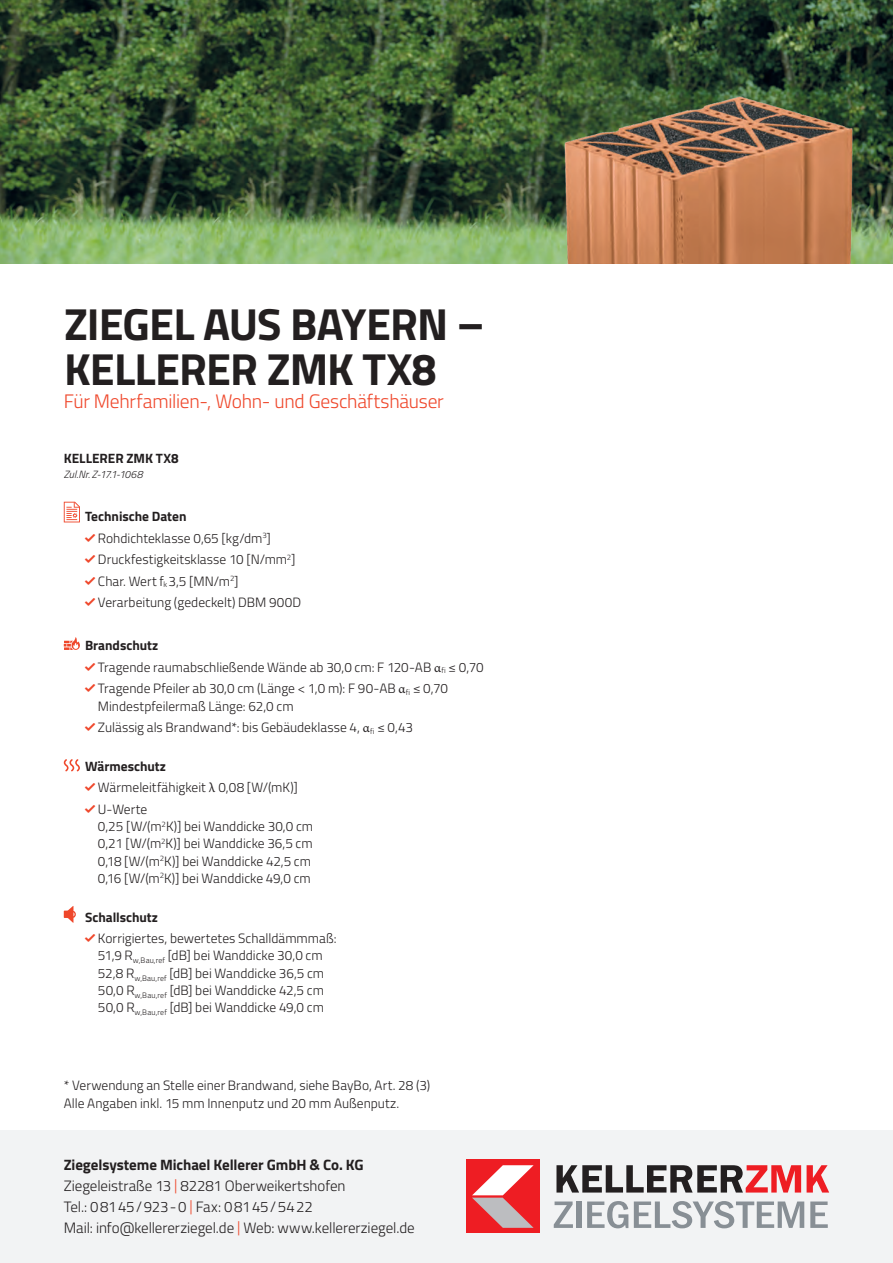
<style>
.page{position:relative;width:893px;height:1263px;background:#fff}
.page>*{position:absolute;margin:0;border:0;box-sizing:border-box;transform-origin:0 0}
.Headline_30_30{font:700 45px/45px "Titillium";letter-spacing:-.02em;color:#231f20}
.Pre-_Subhead_13_15_6{font:300 19.5px "Titillium";letter-spacing:-.015em;color:#ef472b}
.t1{font:300 15px "Titillium";letter-spacing:-.005em;color:#231f20}
.t2{font:700 15px "Titillium";letter-spacing:-.005em;color:#231f20}
.Copy_Rückseite_9_11{font:300 13.5px/17.2px "Titillium";color:#231f20}
.Copy_Bold_Rückseite{font:700 13.5px "Titillium";color:#231f20}
.Zulassung_7_7{font:italic 300 10.5px "Titillium";letter-spacing:.01em;color:#231f20}
.s1{font-family:"ZMK Haken";font-weight:400;font-size:18px;color:#ef472b}
.s2{font-family:"Minion Pro";font-weight:400}
.s3{color:#ef472b}
</style>
<div class="page">
<img style="left:0;top:0;width:893px;height:264px">
<img style="left:516px;top:80px;width:350px;height:184px">
<div style="left:0;top:1130px;width:893px;height:133px;background:#f2f3f4"></div>
<div style="left:466px;top:1160px;width:73px;height:73px;background:#ee1d23"></div>
<svg style="left:472px;top:1165px;width:62px;height:63px"></svg>
<svg style="left:556px;top:1165px;width:245px;height:27px"></svg>
<svg style="left:807px;top:1165px;width:22px;height:27px"></svg>
<svg style="left:554px;top:1201px;width:19px;height:27px"></svg>
<div style="left:576px;top:1201px;width:5px;height:27px;background:#888f95"></div>
<svg style="left:587px;top:1201px;width:41px;height:27px"></svg>
<svg style="left:634px;top:1201px;width:170px;height:27px"></svg>
<svg style="left:810px;top:1201px;width:18px;height:27px"></svg>
<svg style="left:64px;top:502px;width:16px;height:20px"></svg>
<svg style="left:64px;top:637px;width:16px;height:13px"></svg>
<svg style="left:64px;top:759px;width:16px;height:12px"></svg>
<svg style="left:64px;top:906px;width:12px;height:17px"></svg>
<p class="Headline_30_30" style="left:64px;top:299px;width:422px">ZIEGEL AUS BAYERN –<br>KELLERER ZMK TX8</p>
<p class="Pre-_Subhead_13_15_6" style="left:64px;top:387px;width:382px">Für Mehrfamilien-, Wohn- und Geschäftshäuser</p>
<p class="Copy_Bold_Rückseite" style="left:64px;top:448px;width:116px">KELLERER ZMK TX8</p>
<p class="Zulassung_7_7" style="left:64px;top:467px;width:80px">Zul.Nr. Z-17.1-1068</p>
<p class="Copy_Bold_Rückseite" style="left:85px;top:506px;width:103px">Technische Daten</p>
<p class="Copy_Rückseite_9_11" style="left:85px;top:529px;width:187px"><span class="s1">a</span> Rohdichteklasse 0,65 [kg/dm<sup>3</sup>]</p>
<p class="Copy_Rückseite_9_11" style="left:85px;top:550px;width:212px"><span class="s1">a</span> Druckfestigkeitsklasse 10 [N/mm<sup>2</sup>]</p>
<p class="Copy_Rückseite_9_11" style="left:85px;top:572px;width:155px"><span class="s1">a</span> Char. Wert f<sub>k</sub> 3,5 [MN/m<sup>2</sup>]</p>
<p class="Copy_Rückseite_9_11" style="left:85px;top:593px;width:218px"><span class="s1">a</span> Verarbeitung (gedeckelt) DBM 900D</p>
<p class="Copy_Bold_Rückseite" style="left:85px;top:635px;width:75px">Brandschutz</p>
<p class="Copy_Rückseite_9_11" style="left:85px;top:658px;width:400px"><span class="s1">a</span> Tragende raumabschließende Wände ab 30,0 cm: F 120-AB <span class="s2">α</span><sub>fi</sub> ≤ 0,70</p>
<p class="Copy_Rückseite_9_11" style="left:98px;top:679px;width:352px;text-indent:-13px"><span class="s1">a</span> Tragende Pfeiler ab 30,0 cm (Länge &lt; 1,0 m): F 90-AB <span class="s2">α</span><sub>fi</sub> ≤ 0,70<br>Mindestpfeilermaß Länge: 62,0 cm</p>
<p class="Copy_Rückseite_9_11" style="left:85px;top:718px;width:329px"><span class="s1">a</span> Zulässig als Brandwand*: bis Gebäudeklasse 4, <span class="s2">α</span><sub>fi</sub> ≤ 0,43</p>
<p class="Copy_Bold_Rückseite" style="left:85px;top:756px;width:82px">Wärmeschutz</p>
<p class="Copy_Rückseite_9_11" style="left:85px;top:778px;width:214px"><span class="s1">a</span> Wärmeleitfähigkeit <span class="s2">λ</span> 0,08 [W/(mK)]</p>
<p class="Copy_Rückseite_9_11" style="left:98px;top:800px;width:217px;text-indent:-13px"><span class="s1">a</span> U-Werte<br>0,25 [W/(m<sup>2</sup>K)] bei Wanddicke 30,0 cm<br>0,21 [W/(m<sup>2</sup>K)] bei Wanddicke 36,5 cm<br>0,18 [W/(m<sup>2</sup>K)] bei Wanddicke 42,5 cm<br>0,16 [W/(m<sup>2</sup>K)] bei Wanddicke 49,0 cm</p>
<p class="Copy_Bold_Rückseite" style="left:85px;top:906px;width:74px">Schallschutz</p>
<p class="Copy_Rückseite_9_11" style="left:85px;top:929px;width:253px;text-align:center"><span class="s1">a</span> Korrigiertes, bewertetes Schalldämmmaß:<br>51,9 R<sub>w,Bau,ref</sub> [dB] bei Wanddicke 30,0 cm 52,8 R<sub>w,Bau,ref</sub> [dB] bei Wanddicke 36,5 cm 50,0 R<sub>w,Bau,ref</sub> [dB] bei Wanddicke 42,5 cm 50,0 R<sub>w,Bau,ref</sub> [dB] bei Wanddicke 49,0 cm</p>
<p class="Copy_Rückseite_9_11" style="left:64px;top:1075px;width:368px">* Verwendung an Stelle einer Brandwand, siehe BayBo, Art. 28 (3)</p>
<p class="Copy_Rückseite_9_11" style="left:64px;top:1093px;width:337px">Alle Angaben inkl. 15 mm Innenputz und 20 mm Außenputz.</p>
<p class="t2" style="left:64px;top:1153px;width:301px">Ziegelsysteme Michael Kellerer GmbH &amp; Co. KG</p>
<p class="t1" style="left:64px;top:1175px;width:283px">Ziegeleistraße 13 <span class="s3">|</span> 82281 Oberweikertshofen</p>
<p class="t1" style="left:64px;top:1196px;width:251px">Tel.: 08145/923-0 <span class="s3">|</span> Fax: 08145/5422</p>
<p class="t1" style="left:64px;top:1217px;width:352px">Mail: info@kellererziegel.de <span class="s3">|</span> Web: www.kellererziegel.de</p>
</div>
